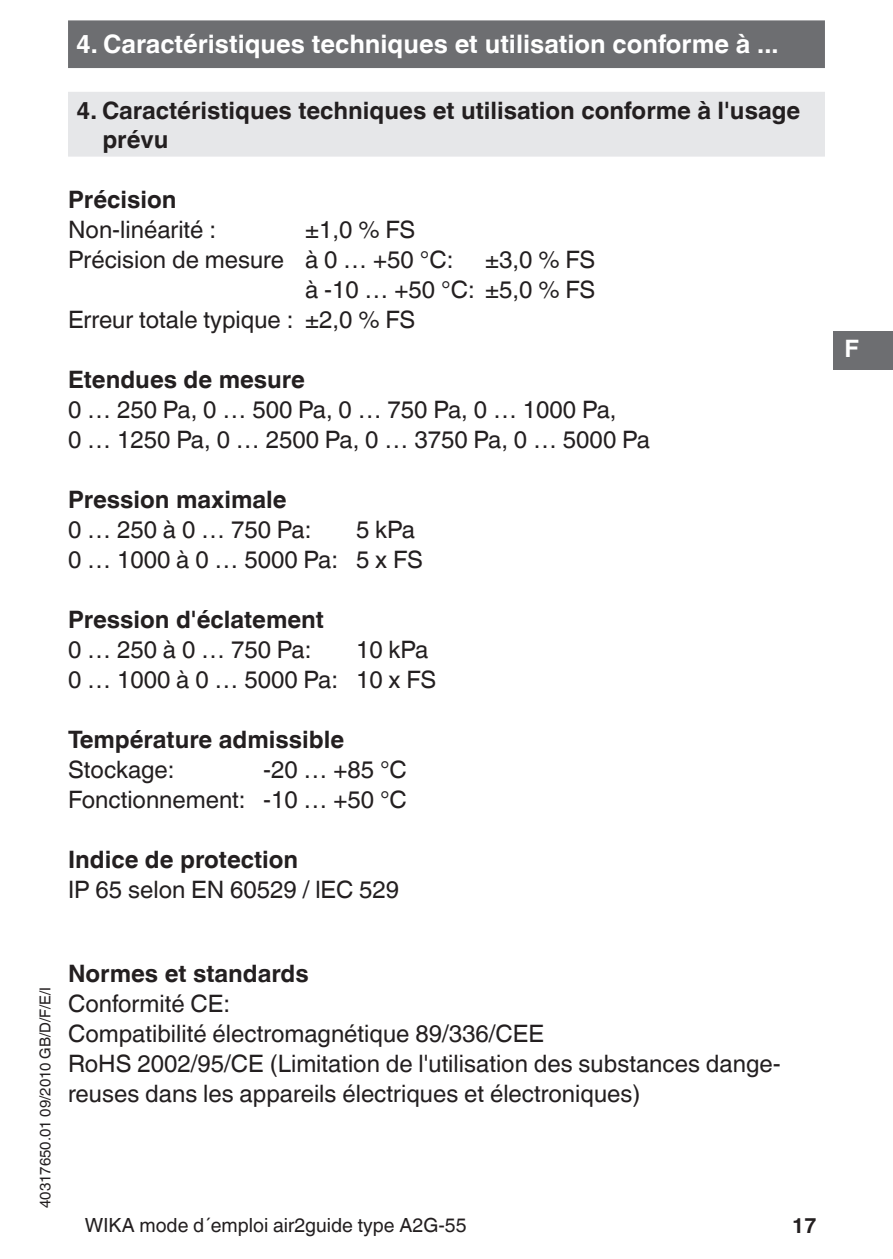
<style>
.page{position:relative;width:893px;height:1259px;background:#fff}
.page>*{position:absolute;margin:0;border:0;box-sizing:border-box;transform-origin:0 0}
.t1{font:700 25.5px "Helvetica World";color:#fff}
.t2{font:24px/30px "Helvetica World";color:#231f20}
.t3{font:700 24px/28.8px "Helvetica World";color:#231f20}
.t4{font:700 24px "Helvetica World";color:#fff}
.t5{font:700 21px "Helvetica World";color:#231f20}
.t6{font:19.5px "Helvetica World";color:#231f20}
.t7{font:15px "Helvetica World";color:#231f20}
</style>
<div class="page">
<div style="left:68px;top:20px;width:757px;height:48px;background:#6d6e71;border:3px solid #6d6e71"></div>
<div style="left:833px;top:331px;width:60px;height:38px;background:#6d6e71"></div>
<div style="left:68px;top:92px;width:757px;height:36px;background:#e6e7e9"></div>
<div style="left:68px;top:121px;width:757px;height:36px;background:#e6e7e9"></div>
<p class="t1" style="left:76px;top:30px;width:704px">4. Caractéristiques techniques et utilisation conforme à ...</p>
<p class="t3" style="left:102px;top:97px;width:699px;text-indent:-26px">4. Caractéristiques techniques et utilisation conforme à l'usage prévu</p>
<p class="t3" style="left:68px;top:185px;width:110px">Précision</p>
<p class="t2" style="left:68px;top:215px;width:150px">Non-linéarité :</p>
<p class="t2" style="left:68px;top:215px;width:387px;text-indent:237px">±1,0 % FS<br>Précision de mesure à 0 … +50 °C:</p>
<p class="t2" style="left:485px;top:245px;width:112px">±3,0 % FS</p>
<p class="t2" style="left:305px;top:275px;width:292px">à -10 … +50 °C: ±5,0 % FS</p>
<p class="t2" style="left:68px;top:305px;width:349px">Erreur totale typique : ±2,0 % FS</p>
<p class="t3" style="left:68px;top:367px;width:238px">Etendues de mesure</p>
<p class="t2" style="left:68px;top:397px;width:583px">0 … 250 Pa, 0 … 500 Pa, 0 … 750 Pa, 0 … 1000 Pa,<br>0 … 1250 Pa, 0 … 2500 Pa, 0 … 3750 Pa, 0 … 5000 Pa</p>
<p class="t3" style="left:68px;top:485px;width:220px">Pression maximale</p>
<p class="t2" style="left:68px;top:515px;width:245px">0 … 250 à 0 … 750 Pa:</p>
<p class="t2" style="left:68px;top:515px;width:356px;text-indent:288px">5 kPa<br>0 … 1000 à 0 … 5000 Pa: 5 x FS</p>
<p class="t3" style="left:68px;top:605px;width:257px">Pression d'éclatement</p>
<p class="t2" style="left:68px;top:635px;width:245px">0 … 250 à 0 … 750 Pa:</p>
<p class="t2" style="left:68px;top:635px;width:370px;text-indent:288px">10 kPa<br>0 … 1000 à 0 … 5000 Pa: 10 x FS</p>
<p class="t3" style="left:68px;top:725px;width:278px">Température admissible</p>
<p class="t2" style="left:68px;top:755px;width:108px">Stockage:</p>
<p class="t2" style="left:68px;top:755px;width:340px;text-align:right">-20 … +85 °C<br>Fonctionnement: -10 … +50 °C</p>
<p class="t3" style="left:68px;top:847px;width:232px">Indice de protection</p>
<p class="t2" style="left:68px;top:875px;width:333px">IP 65 selon EN 60529 / lEC 529</p>
<p class="t7" style="left:39px;top:1208px;width:222px;rotate:-90deg">40317650.01 09/2010 GB/D/F/E/I</p>
<p class="t3" style="left:68px;top:959px;width:242px">Normes et standards</p>
<p class="t2" style="left:68px;top:989px;width:714px">Conformité CE:<br>Compatibilité électromagnétique 89/336/CEE<br>RoHS 2002/95/CE (Limitation de l'utilisation des substances dange&shy;reuses dans les appareils électriques et électroniques)</p>
<p class="t6" style="left:85px;top:1217px;width:383px">WIKA mode d´emploi air2guide type A2G-55</p>
<p class="t5" style="left:792px;top:1213px;width:26px">17</p>
<p class="t4" style="left:844px;top:339px;width:16px">F</p>
</div>
